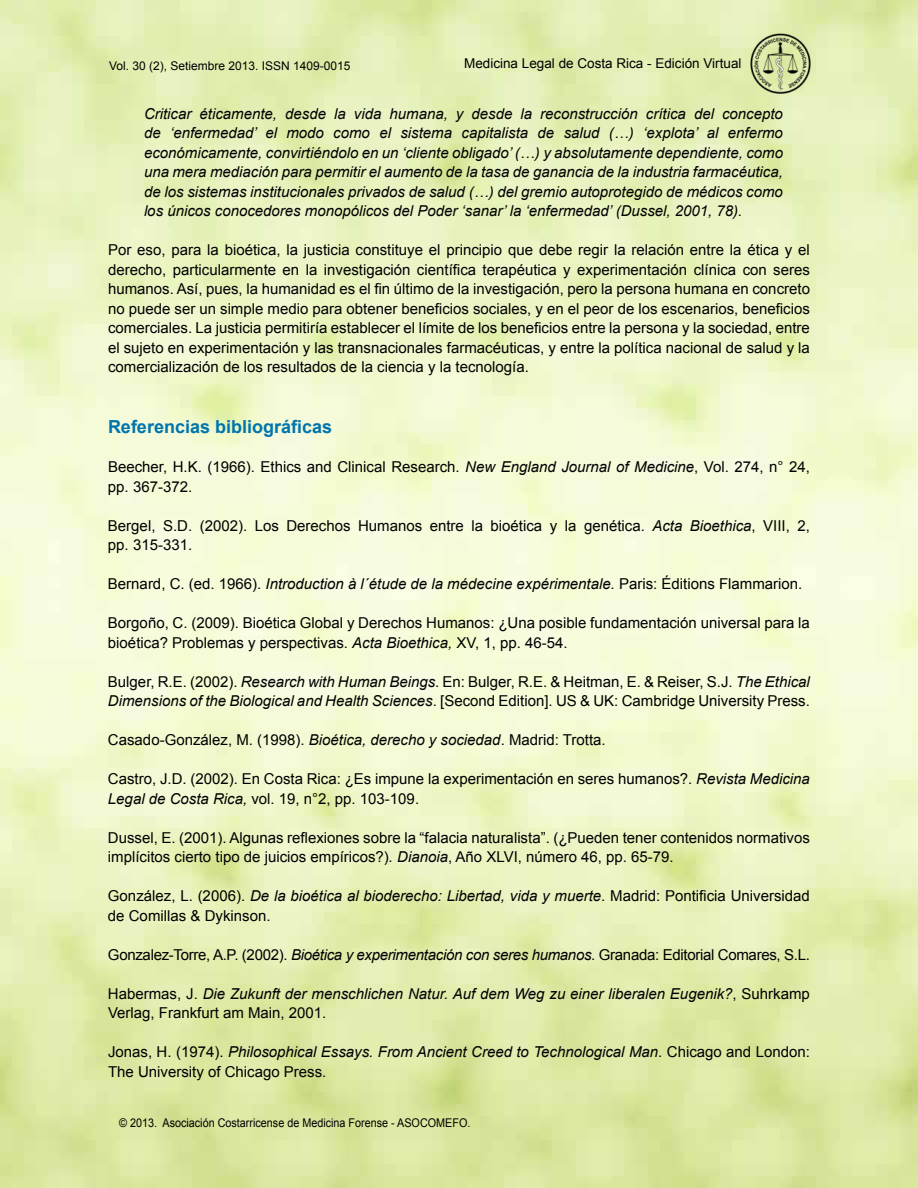
<style>
.page{position:relative;width:918px;height:1188px;background:#fff}
.page>*{position:absolute;margin:0;border:0;box-sizing:border-box;transform-origin:0 0}
.t1{font:700 18px "Arial";color:#0074ac}
.t2{font:15px/19.5px "Arial";color:#000}
.t3{font:italic 15px/19.5px "Arial";color:#000;text-align:justify}
.t4{font:15px "Arial";letter-spacing:-.02em;color:#000}
.t5{font:13.5px "Arial";color:#000}
.t6{font:12px "Arial";color:#000;scale:.9 1}
.t7{font:12px "Arial";color:#000}
.s1{font-style:italic}
.s2{font-style:normal}
</style>
<div class="page">
<img style="left:749px;top:32px;width:63px;height:64px">
<p class="t7" style="left:109px;top:58px;width:243px">Vol. 30 (2), Setiembre 2013. ISSN 1409-0015</p>
<p class="t5" style="left:464px;top:54px;width:279px">Medicina Legal de Costa Rica - Edición Virtual</p>
<p class="t3" style="left:144px;top:104px;width:641px">Criticar éticamente, desde la vida humana, y desde la reconstrucción crítica del concepto de ‘enfermedad’ el modo como el sistema capitalista de salud (…) ‘explota’ al enfermo económicamente, convirtiéndolo en un ‘cliente obligado’ (…) y absolutamente dependiente, como una mera mediación para permitir el aumento de la tasa de ganancia de la industria farmacéutica, de los sistemas institucionales privados de salud (…) del gremio autoprotegido de médicos como los únicos conocedores monopólicos del Poder ‘sanar’ la ‘enfermedad’ (Dussel, 2001, 78).</p>
<p class="t2" style="left:108px;top:241px;width:704px;text-align:justify">Por eso, para la bioética, la justicia constituye el principio que debe regir la relación entre la ética y el derecho, particularmente en la investigación científica terapéutica y experimentación clínica con seres humanos. Así, pues, la humanidad es el fin último de la investigación, pero la persona humana en concreto no puede ser un simple medio para obtener beneficios sociales, y en el peor de los escenarios, beneficios comerciales. La justicia permitiría establecer el límite de los beneficios entre la persona y la sociedad, entre el sujeto en experimentación y las transnacionales farmacéuticas, y entre la política nacional de salud y la comercialización de los resultados de la ciencia y la tecnología.</p>
<p class="t1" style="left:108px;top:415px;width:226px">Referencias bibliográficas</p>
<p class="t2" style="left:108px;top:457px;width:704px">Beecher, H.K. (1966). Ethics and Clinical Research. <span class="s1">New England Journal of Medicine</span>, Vol. 274, n° 24, pp. 367-372.</p>
<p class="t2" style="left:108px;top:516px;width:703px">Bergel, S.D. (2002). Los Derechos Humanos entre la bioética y la genética. <span class="s1">Acta Bioethica</span>, VIII, 2, pp. 315-331.</p>
<p class="t3" style="left:108px;top:574px;width:696px"><span class="s2">Bernard, C. (ed. 1966).</span> Introduction à l´étude de la médecine expérimentale. <span class="s2">Paris: Éditions Flammarion.</span></p>
<p class="t2" style="left:108px;top:613px;width:703px">Borgoño, C. (2009). Bioética Global y Derechos Humanos: ¿Una posible fundamentación universal para la bioética? Problemas y perspectivas. <span class="s1">Acta Bioethica,</span> XV, 1, pp. 46-54.</p>
<p class="t2" style="left:108px;top:672px;width:703px">Bulger, R.E. (2002). <span class="s1">Research with Human Beings</span>. En: Bulger, R.E. &amp; Heitman, E. &amp; Reiser, S.J. <span class="s1">The Ethical<br>Dimensions of the Biological and Health Sciences</span>. [Second Edition]. US &amp; UK: Cambridge University Press.</p>
<p class="t2" style="left:108px;top:730px;width:499px">Casado-González, M. (1998). <span class="s1">Bioética, derecho y sociedad</span>. Madrid: Trotta.</p>
<p class="t2" style="left:108px;top:769px;width:703px">Castro, J.D. (2002). En Costa Rica: ¿Es impune la experimentación en seres humanos?. <span class="s1">Revista Medicina<br>Legal de Costa Rica,</span> vol. 19, n°2, pp. 103-109.</p>
<p class="t2" style="left:108px;top:828px;width:703px">Dussel, E. (2001). Algunas reflexiones sobre la “falacia naturalista”. (¿Pueden tener contenidos normativos implícitos cierto tipo de juicios empíricos?)<span class="s1">. Dianoia</span>, Año XLVI, número 46, pp. 65-79.</p>
<p class="t2" style="left:108px;top:886px;width:703px">González, L. (2006). <span class="s1">De la bioética al bioderecho: Libertad, vida y muerte</span>. Madrid: Pontificia Universidad de Comillas &amp; Dykinson.</p>
<p class="t4" style="left:108px;top:944px;width:703px">Gonzalez-Torre, A.P. (2002). <span class="s1">Bioética y experimentación con seres humanos</span>. Granada: Editorial Comares, S.L.</p>
<p class="t3" style="left:108px;top:984px;width:704px"><span class="s2">Habermas, J.</span> Die Zukunft der menschlichen Natur. Auf dem Weg zu einer liberalen Eugenik?<span class="s2">, Suhrkamp<br>Verlag, Frankfurt am Main, 2001.</span></p>
<p class="t2" style="left:108px;top:1042px;width:703px">Jonas, H. (1974). <span class="s1">Philosophical Essays. From Ancient Creed to Technological Man</span>. Chicago and London:<br>The University of Chicago Press.</p>
<p class="t6" style="left:119px;top:1115px;width:392px">© 2013. Asociación Costarricense de Medicina Forense - ASOCOMEFO.</p>
</div>
